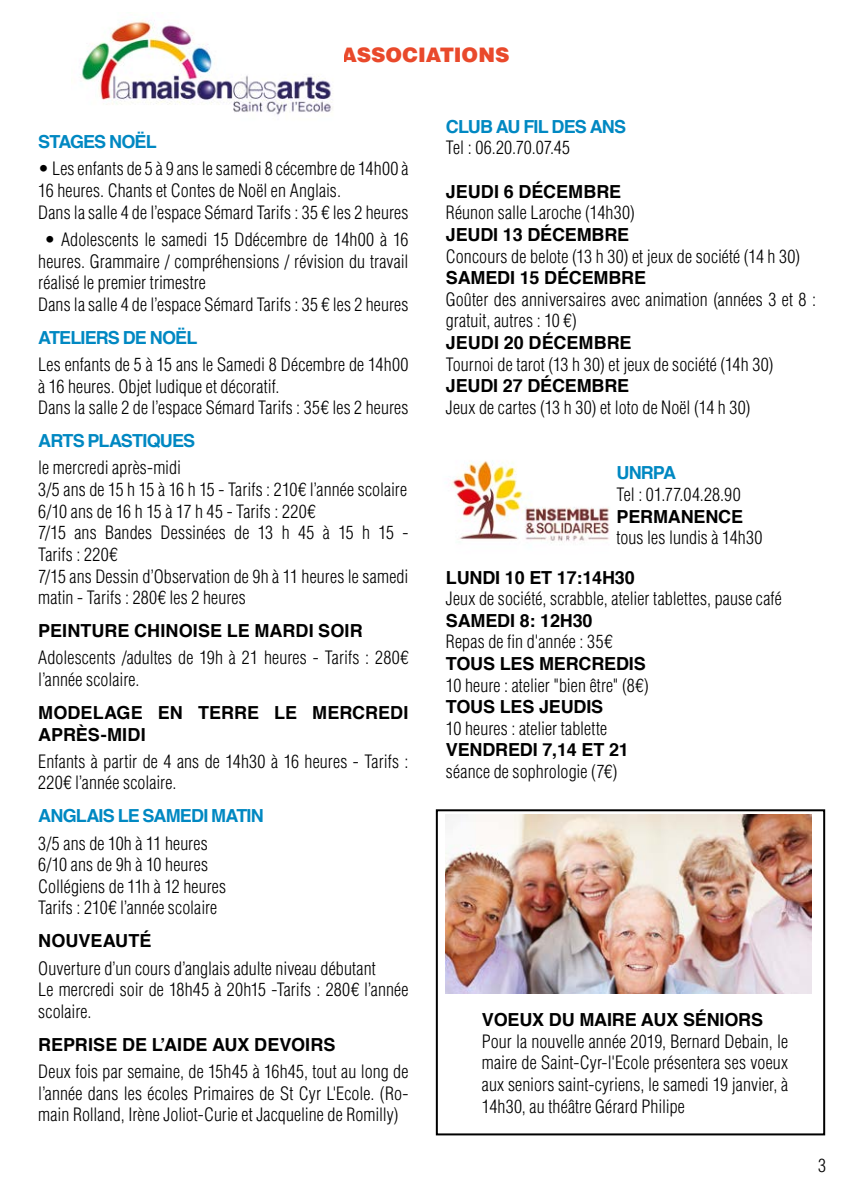
<style>
.page{position:relative;width:851px;height:1191px;background:#fff}
.page>*{position:absolute;margin:0;border:0;box-sizing:border-box;transform-origin:0 0}
.t1{font:900 20px "Helvetica";color:#e9492b}
.t2{font:300 condensed 18px/21.6px "Helvetica LT Std";letter-spacing:.005em;color:#000}
.t3{font:700 18px/21.6px "Helvetica";letter-spacing:-.01em;color:#000}
.t4{font:700 18px "Helvetica";letter-spacing:-.045em;color:#0088c2}
</style>
<div class="page">
<img style="left:80px;top:20px;width:253px;height:95px">
<img style="left:451px;top:460px;width:158px;height:83px">
<img style="left:446px;top:814px;width:365px;height:179px">
<div style="left:436px;top:809px;width:389px;height:326px;border:2px solid #000"></div>
<p class="t1" style="left:341px;top:42px;width:170px">ASSOCIATIONS</p>
<p class="t4" style="left:38px;top:127px;width:120px">STAGES NOËL</p>
<p class="t2" style="left:38px;top:158px;width:371px">• Les enfants de 5 à 9 ans le samedi 8 cécembre de 14h00 à<br>16 heures. Chants et Contes de Noël en Anglais.<br>Dans la salle 4 de l’espace Sémard Tarifs : 35 € les 2 heures</p>
<p class="t2" style="left:38px;top:228px;width:371px;text-indent:6px">• Adolescents le samedi 15 Ddécembre de 14h00 à 16 heures. Grammaire / compréhensions / révision du travail réalisé le premier trimestre<br>Dans la salle 4 de l’espace Sémard Tarifs : 35 € les 2 heures</p>
<p class="t4" style="left:38px;top:323px;width:160px">ATELIERS DE NOËL</p>
<p class="t2" style="left:38px;top:353px;width:371px">Les enfants de 5 à 15 ans le Samedi 8 Décembre de 14h00 à 16 heures. Objet ludique et décoratif.<br>Dans la salle 2 de l’espace Sémard Tarifs : 35€ les 2 heures</p>
<p class="t4" style="left:38px;top:426px;width:158px">ARTS PLASTIQUES</p>
<p class="t2" style="left:38px;top:457px;width:371px">le mercredi après-midi<br>3/5 ans de 15 h 15 à 16 h 15 - Tarifs : 210€ l’année scolaire 6/10 ans de 16 h 15 à 17 h 45 - Tarifs : 220€<br>7/15 ans Bandes Dessinées de 13 h 45 à 15 h 15 - Tarifs : 220€<br>7/15 ans Dessin d’Observation de 9h à 11 heures le samedi matin - Tarifs : 280€ les 2 heures</p>
<p class="t3" style="left:38px;top:620px;width:326px">PEINTURE CHINOISE LE MARDI SOIR</p>
<p class="t2" style="left:38px;top:647px;width:371px">Adolescents /adultes de 19h à 21 heures - Tarifs : 280€ l’année scolaire.</p>
<p class="t3" style="left:38px;top:702px;width:371px">MODELAGE EN TERRE LE MERCREDI<br>APRÈS-MIDI</p>
<p class="t2" style="left:38px;top:750px;width:371px">Enfants à partir de 4 ans de 14h30 à 16 heures - Tarifs :<br>220€ l’année scolaire.</p>
<p class="t4" style="left:38px;top:801px;width:227px">ANGLAIS LE SAMEDI MATIN</p>
<p class="t2" style="left:38px;top:832px;width:189px">3/5 ans de 10h à 11 heures<br>6/10 ans de 9h à 10 heures<br>Collégiens de 11h à 12 heures<br>Tarifs : 210€ l’année scolaire</p>
<p class="t3" style="left:38px;top:930px;width:115px">NOUVEAUTÉ</p>
<p class="t2" style="left:38px;top:957px;width:371px">Ouverture d’un cours d’anglais adulte niveau débutant<br>Le mercredi soir de 18h45 à 20h15 -Tarifs : 280€ l’année scolaire.</p>
<p class="t3" style="left:38px;top:1034px;width:298px">REPRISE DE L’AIDE AUX DEVOIRS</p>
<p class="t2" style="left:38px;top:1060px;width:371px;text-align:justify">Deux fois par semaine, de 15h45 à 16h45, tout au long de l’année dans les écoles Primaires de St Cyr L'Ecole. (Ro&shy;main Rolland, Irène Joliot-Curie et Jacqueline de Romilly)</p>
<p class="t4" style="left:446px;top:112px;width:182px">CLUB AU FIL DES ANS</p>
<p class="t2" style="left:446px;top:137px;width:126px">Tel : 06.20.70.07.45</p>
<p class="t3" style="left:446px;top:181px;width:177px">JEUDI 6 DÉCEMBRE</p>
<p class="t2" style="left:446px;top:202px;width:190px">Réunon salle Laroche (14h30)</p>
<p class="t3" style="left:446px;top:224px;width:185px">JEUDI 13 DÉCEMBRE</p>
<p class="t2" style="left:446px;top:245px;width:356px">Concours de belote (13 h 30) et jeux de société (14 h 30)</p>
<p class="t3" style="left:446px;top:267px;width:201px">SAMEDI 15 DÉCEMBRE</p>
<p class="t2" style="left:446px;top:288px;width:371px">Goûter des anniversaires avec animation (années 3 et 8 : gratuit, autres : 10 €)</p>
<p class="t3" style="left:446px;top:332px;width:187px">JEUDI 20 DÉCEMBRE</p>
<p class="t2" style="left:446px;top:353px;width:329px">Tournoi de tarot (13 h 30) et jeux de société (14h 30)</p>
<p class="t3" style="left:446px;top:375px;width:185px">JEUDI 27 DÉCEMBRE</p>
<p class="t2" style="left:446px;top:396px;width:306px">Jeux de cartes (13 h 30) et loto de Noël (14 h 30)</p>
<p class="t4" style="left:616px;top:458px;width:61px">UNRPA</p>
<p class="t2" style="left:616px;top:483px;width:126px">Tel : 01.77.04.28.90</p>
<p class="t3" style="left:616px;top:506px;width:128px">PERMANENCE</p>
<p class="t2" style="left:616px;top:527px;width:147px">tous les lundis à 14h30</p>
<p class="t3" style="left:446px;top:566px;width:190px">LUNDI 10 ET 17:14H30</p>
<p class="t2" style="left:446px;top:588px;width:337px">Jeux de société, scrabble, atelier tablettes, pause café</p>
<p class="t3" style="left:446px;top:610px;width:148px">SAMEDI 8: 12H30</p>
<p class="t2" style="left:446px;top:631px;width:168px">Repas de fin d'année : 35€</p>
<p class="t3" style="left:446px;top:653px;width:201px">TOUS LES MERCREDIS</p>
<p class="t2" style="left:446px;top:674px;width:204px">10 heure : atelier "bien être" (8€)</p>
<p class="t3" style="left:446px;top:696px;width:159px">TOUS LES JEUDIS</p>
<p class="t2" style="left:446px;top:717px;width:163px">10 heures : atelier tablette</p>
<p class="t3" style="left:446px;top:739px;width:184px">VENDREDI 7,14 ET 21</p>
<p class="t2" style="left:446px;top:760px;width:173px">séance de sophrologie (7€)</p>
<p class="t3" style="left:482px;top:1009px;width:282px">VOEUX DU MAIRE AUX SÉNIORS</p>
<p class="t2" style="left:482px;top:1030px;width:308px;text-align:justify">Pour la nouvelle année 2019, Bernard Debain, le maire de Saint-Cyr-l'Ecole présentera ses voeux aux seniors saint-cyriens, le samedi 19 janvier, à 14h30, au théâtre Gérard Philipe</p>
<p class="t2" style="left:818px;top:1154px;width:9px">3</p>
</div>
